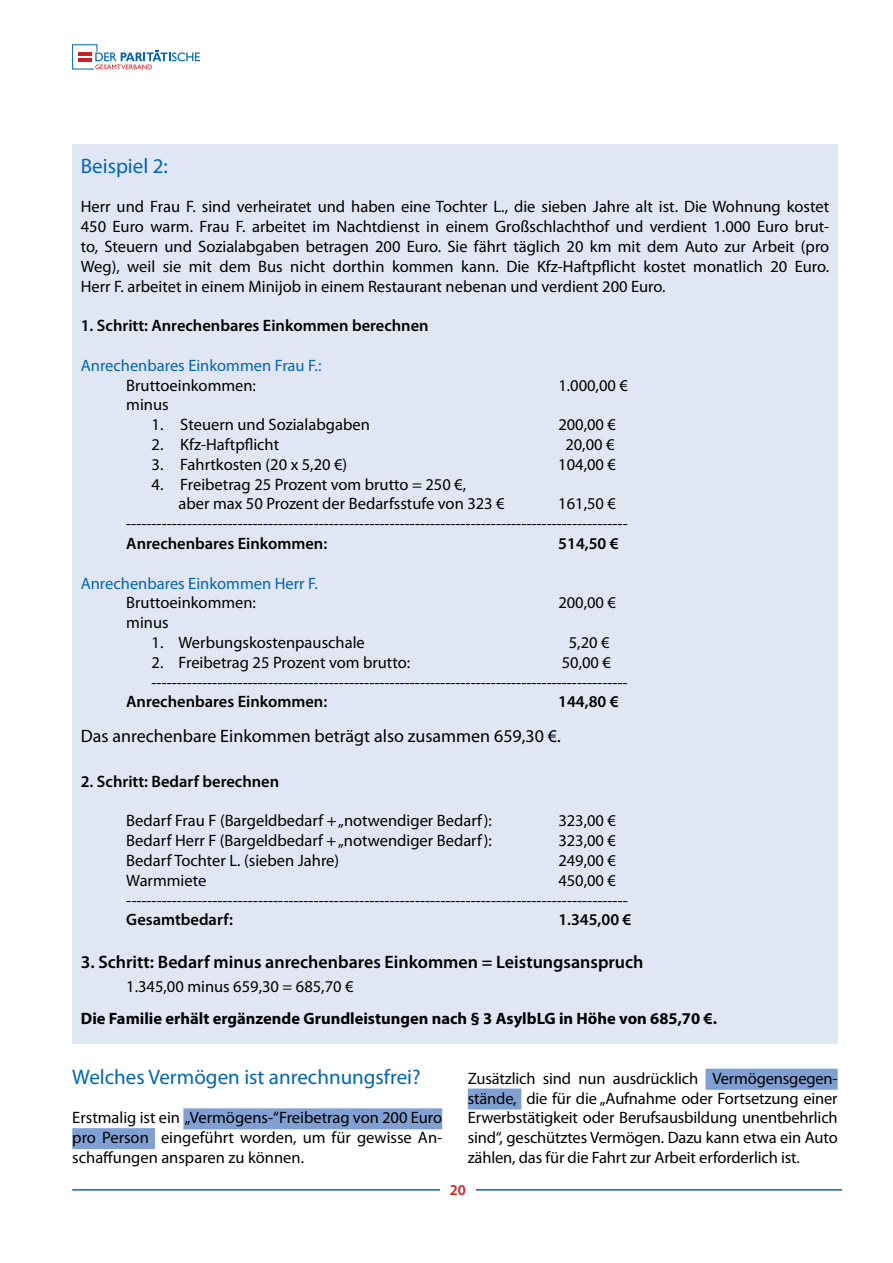
<style>
.page{position:relative;width:893px;height:1263px;background:#fff}
.page>*{position:absolute;margin:0;border:0;box-sizing:border-box;transform-origin:0 0}
.t1{font:21px "Myriad Pro";color:#0066b3}
.t2{font:600 18px "Myriad Pro";color:#000}
.t3{font:18px "Myriad Pro";color:#000}
.t4{font:16.5px/19.8px "Myriad Pro";color:#000}
.t5{font:600 16.5px "Myriad Pro";color:#000}
.t6{font:700 16.5px "Myriad Pro";color:#000}
.t7{font:16.5px "Myriad Pro";color:#0066b3}
.t8{font:600 15px "Myriad Pro";color:#cf1f25}
</style>
<div class="page">
<hr style="left:72px;top:1189px;width:770px;height:1px;background:#0066b3">
<div style="left:440px;top:1184px;width:36px;height:26px;background:#fff"></div>
<svg style="left:72px;top:44px;width:128px;height:25px"></svg>
<div style="left:72px;top:144px;width:766px;height:900px;background:#e1e6f4"></div>
<div style="left:183px;top:1108px;width:259px;height:21px;background:#80a0d3"></div>
<div style="left:72px;top:1128px;width:83px;height:21px;background:#80a0d3"></div>
<div style="left:705px;top:1069px;width:133px;height:21px;background:#80a0d3"></div>
<div style="left:468px;top:1088px;width:53px;height:21px;background:#80a0d3"></div>
<p class="t1" style="left:81px;top:153px;width:89px">Beispiel 2:</p>
<p class="t4" style="left:81px;top:197px;width:750px;text-align:justify">Herr und Frau F. sind verheiratet und haben eine Tochter L., die sieben Jahre alt ist. Die Wohnung kostet 450 Euro warm. Frau F. arbeitet im Nachtdienst in einem Großschlachthof und verdient 1.000 Euro brut&shy;to, Steuern und Sozialabgaben betragen 200 Euro. Sie fährt täglich 20 km mit dem Auto zur Arbeit (pro Weg), weil sie mit dem Bus nicht dorthin kommen kann. Die Kfz-Haftpflicht kostet monatlich 20 Euro.<br>Herr F. arbeitet in einem Minijob in einem Restaurant nebenan und verdient 200 Euro.</p>
<p class="t5" style="left:81px;top:315px;width:349px">1. Schritt: Anrechenbares Einkommen berechnen</p>
<p class="t7" style="left:81px;top:355px;width:242px">Anrechenbares Einkommen Frau F.:</p>
<p class="t4" style="left:126px;top:375px;width:131px">Bruttoeinkommen:</p>
<p class="t4" style="left:558px;top:375px;width:71px">1.000,00 €</p>
<p class="t4" style="left:126px;top:395px;width:44px">minus</p>
<p class="t4" style="left:152px;top:415px;width:220px">1. Steuern und Sozialabgaben</p>
<p class="t4" style="left:558px;top:415px;width:59px">200,00 €</p>
<p class="t4" style="left:152px;top:434px;width:129px">2. Kfz-Haftpflicht</p>
<p class="t4" style="left:565px;top:434px;width:51px">20,00 €</p>
<p class="t4" style="left:152px;top:454px;width:197px">3. Fahrtkosten (20 x 5,20 €)</p>
<p class="t4" style="left:558px;top:454px;width:59px">104,00 €</p>
<p class="t4" style="left:179px;top:474px;width:328px;text-indent:-27px">4. Freibetrag 25 Prozent vom brutto = 250 €,<br>aber max 50 Prozent der Bedarfsstufe von 323 €</p>
<p class="t4" style="left:126px;top:494px;width:503px;text-indent:432px">161,50 € ---------------------------------------------------------------------------------------------------</p>
<p class="t5" style="left:126px;top:533px;width:203px">Anrechenbares Einkommen:</p>
<p class="t5" style="left:558px;top:533px;width:62px">514,50 €</p>
<p class="t7" style="left:81px;top:573px;width:239px">Anrechenbares Einkommen Herr F.</p>
<p class="t4" style="left:126px;top:593px;width:131px">Bruttoeinkommen:</p>
<p class="t4" style="left:558px;top:593px;width:59px">200,00 €</p>
<p class="t4" style="left:126px;top:613px;width:44px">minus</p>
<p class="t4" style="left:152px;top:632px;width:215px">1. Werbungskostenpauschale</p>
<p class="t4" style="left:569px;top:632px;width:42px">5,20 €</p>
<p class="t4" style="left:152px;top:652px;width:260px">2. Freibetrag 25 Prozent vom brutto:</p>
<p class="t4" style="left:152px;top:652px;width:478px;text-indent:410px">50,00 € ----------------------------------------------------------------------------------------------</p>
<p class="t5" style="left:126px;top:691px;width:203px">Anrechenbares Einkommen:</p>
<p class="t5" style="left:558px;top:691px;width:62px">144,80 €</p>
<p class="t3" style="left:81px;top:725px;width:481px">Das anrechenbare Einkommen beträgt also zusammen 659,30 €.</p>
<p class="t5" style="left:81px;top:771px;width:200px">2. Schritt: Bedarf berechnen</p>
<p class="t4" style="left:126px;top:811px;width:367px">Bedarf Frau F (Bargeldbedarf + „notwendiger Bedarf):</p>
<p class="t4" style="left:558px;top:811px;width:59px">323,00 €</p>
<p class="t4" style="left:126px;top:830px;width:367px">Bedarf Herr F (Bargeldbedarf + „notwendiger Bedarf):</p>
<p class="t4" style="left:558px;top:830px;width:59px">323,00 €</p>
<p class="t4" style="left:126px;top:850px;width:214px">Bedarf Tochter L. (sieben Jahre)</p>
<p class="t4" style="left:558px;top:850px;width:59px">249,00 €</p>
<p class="t4" style="left:126px;top:870px;width:82px">Warmmiete</p>
<p class="t4" style="left:126px;top:870px;width:503px;text-indent:432px">450,00 € ---------------------------------------------------------------------------------------------------</p>
<p class="t5" style="left:126px;top:909px;width:108px">Gesamtbedarf:</p>
<p class="t5" style="left:558px;top:909px;width:75px">1.345,00 €</p>
<p class="t2" style="left:81px;top:951px;width:564px">3. Schritt: Bedarf minus anrechenbares Einkommen = Leistungsanspruch</p>
<p class="t4" style="left:126px;top:977px;width:229px">1.345,00 minus 659,30 = 685,70 €</p>
<p class="t6" style="left:81px;top:1008px;width:638px">Die Familie erhält ergänzende Grundleistungen nach § 3 AsylbLG in Höhe von 685,70 €.</p>
<p class="t1" style="left:72px;top:1064px;width:350px">Welches Vermögen ist anrechnungsfrei?</p>
<p class="t4" style="left:72px;top:1108px;width:371px;text-align:justify">Erstmalig ist ein „Vermögens-“Freibetrag von 200 Euro pro Person eingeführt worden, um für gewisse An&shy;schaffungen ansparen zu können.</p>
<p class="t4" style="left:468px;top:1068px;width:371px;text-align:justify">Zusätzlich sind nun ausdrücklich Vermögensgegen&shy;stände, die für die „Aufnahme oder Fortsetzung einer Erwerbstätigkeit oder Berufsausbildung unentbehrlich sind“, geschütztes Vermögen. Dazu kann etwa ein Auto zählen, das für die Fahrt zur Arbeit erforderlich ist.</p>
<p class="t8" style="left:450px;top:1181px;width:18px">20</p>
</div>
